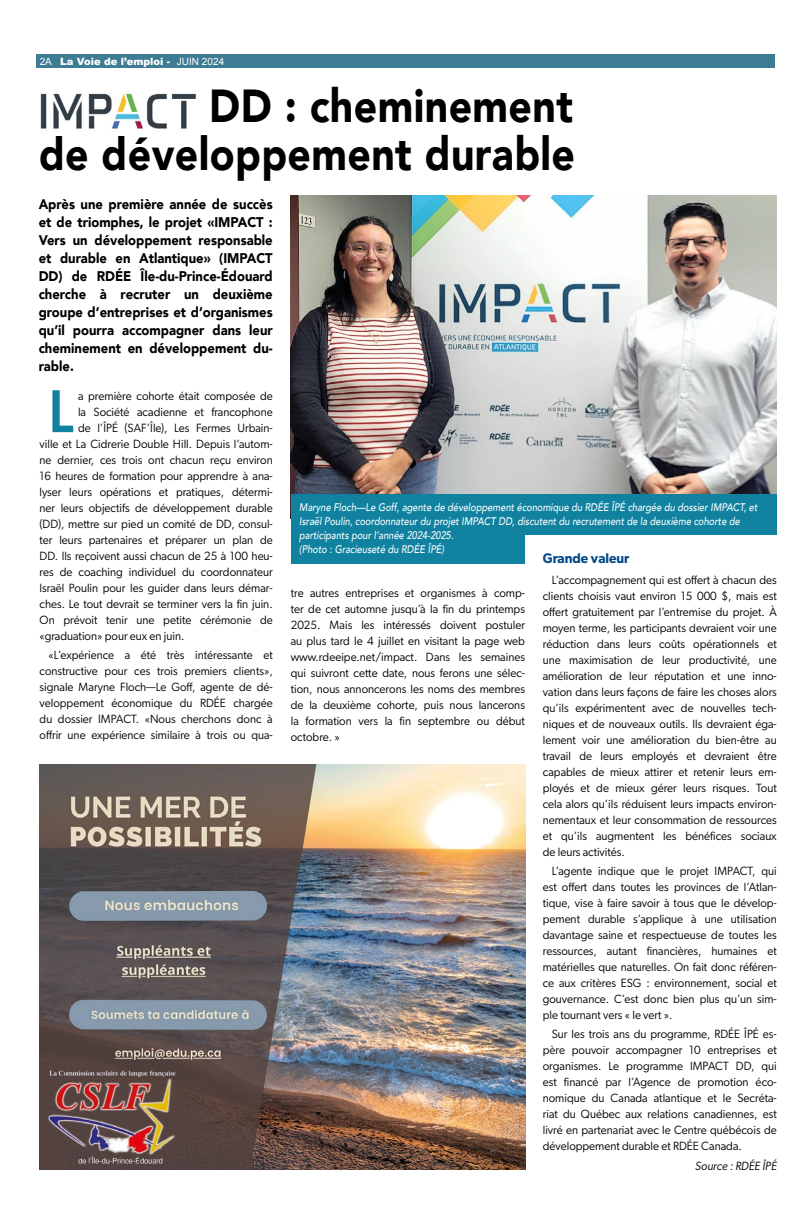
<style>
.page{position:relative;width:810px;height:1224px;background:#fff}
.page>*{position:absolute;margin:0;border:0;box-sizing:border-box;transform-origin:0 0}
.t1{font:500 60.7px "Gibson";color:#1082a0;scale:.92 1}
.t2{font:900 46.2px/48px "Avenir";letter-spacing:.01em;color:#000;scale:.89 1}
.t3{font:900 14px/18px "Avenir";color:#000;text-align:justify;scale:.93 1}
.t4{font:600 14px "Gibson";color:#004789;scale:.95 1}
.t5{font:12px/16px "Gibson";color:#000;text-align:justify;scale:.96 1}
.t6{font:italic 12px "Gibson";color:#000;scale:.96 1}
.t7{font:italic 500 11px/14px "Avenir";color:#fff;scale:.85 1}
.t8{font:900 10px "Arial";color:#fff}
.s1{font-weight:400}
</style>
<div class="page">
<div style="left:36px;top:54px;width:738px;height:14px;background:#3e7c94"></div>
<img style="left:291px;top:195px;width:486px;height:300px">
<img style="left:40px;top:765px;width:485px;height:405px">
<img style="left:40px;top:93px;width:157px;height:36px">
<div style="left:291px;top:495px;width:234px;height:69px;background:#1082a0"></div>
<div style="left:291px;top:495px;width:486px;height:40px;background:#1082a0"></div>
<p class="t8" style="left:40px;top:54px;width:186px"><span class="s1">2A</span> La Voie de l’emploi - <span class="s1">JUIN 2024</span></p>
<h2 class="t2" style="left:39px;top:81px;width:604px">IMPACT DD : cheminement de développement durable</h2>
<p class="t3" style="left:39px;top:195px;width:253px">Après une première année de succès et de triomphes, le projet «IMPACT :<br>Vers un développement responsable et durable en Atlantique» (IMPACT DD) de RDÉE Île-du-Prince-Édouard cherche à recruter un deuxième groupe d’entreprises et d’organismes qu’il pourra accompagner dans leur cheminement en développement du&shy;rable.</p>
<h1 class="t1" style="left:49px;top:375px;width:29px">L</h1>
<p class="t5" style="left:78px;top:388px;width:204px">a première cohorte était composée de</p>
<p class="t5" style="left:78px;top:404px;width:204px">la Société acadienne et francophone</p>
<p class="t5" style="left:78px;top:420px;width:204px">de l’ÎPÉ (SAF’Île), Les Fermes Urbain-</p>
<p class="t5" style="left:40px;top:436px;width:244px">ville et La Cidrerie Double Hill. Depuis l’autom-</p>
<p class="t5" style="left:40px;top:452px;width:244px">ne dernier, ces trois ont chacun reçu environ</p>
<p class="t5" style="left:40px;top:468px;width:244px">16 heures de formation pour apprendre à ana-</p>
<p class="t5" style="left:40px;top:484px;width:244px">lyser leurs opérations et pratiques, détermi-</p>
<p class="t5" style="left:40px;top:500px;width:244px">ner leurs objectifs de développement durable</p>
<p class="t5" style="left:40px;top:516px;width:244px">(DD), mettre sur pied un comité de DD, consul-</p>
<p class="t5" style="left:40px;top:532px;width:244px">ter leurs partenaires et préparer un plan de</p>
<p class="t5" style="left:40px;top:548px;width:244px">DD. Ils reçoivent aussi chacun de 25 à 100 heu-</p>
<p class="t5" style="left:40px;top:564px;width:244px">res de coaching individuel du coordonnateur</p>
<p class="t5" style="left:40px;top:580px;width:244px">Israël Poulin pour les guider dans leurs démar-</p>
<p class="t5" style="left:40px;top:596px;width:244px">ches. Le tout devrait se terminer vers la fin juin.</p>
<p class="t5" style="left:40px;top:612px;width:244px">On prévoit tenir une petite cérémonie de</p>
<p class="t5" style="left:40px;top:628px;width:153px">«graduation» pour eux en juin.</p>
<p class="t5" style="left:40px;top:647px;width:244px;text-indent:9px">«L’expérience a été très intéressante et constructive pour ces trois premiers clients», signale Maryne Floch—Le Goff, agente de dé&shy;veloppement économique du RDÉE chargée du dossier IMPACT. «Nous cherchons donc à offrir une expérience similaire à trois ou qua-</p>
<p class="t7" style="left:299px;top:500px;width:541px">Maryne Floch—Le Goff, agente de développement économique du RDÉE ÎPÉ chargée du dossier IMPACT, et Israël Poulin, coordonnateur du projet IMPACT DD, discutent du recrutement de la deuxième cohorte de participants pour l’année 2024-2025.<br>(Photo : Gracieuseté du RDÉE ÎPÉ)</p>
<p class="t4" style="left:543px;top:550px;width:93px">Grande valeur</p>
<p class="t5" style="left:543px;top:571px;width:245px;text-indent:9px">L’accompagnement qui est offert à chacun des clients choisis vaut environ 15 000 $, mais est offert gratuitement par l’entremise du projet. À moyen terme, les participants devraient voir une réduction dans leurs coûts opérationnels et une maximisation de leur productivité, une amélioration de leur réputation et une inno&shy;vation dans leurs façons de faire les choses alors qu’ils expérimentent avec de nouvelles tech&shy;niques et de nouveaux outils. Ils devraient éga&shy;lement voir une amélioration du bien-être au travail de leurs employés et devraient être capables de mieux attirer et retenir leurs em&shy;ployés et de mieux gérer leurs risques. Tout cela alors qu’ils réduisent leurs impacts environ&shy;nementaux et leur consommation de ressources et qu’ils augmentent les bénéfices sociaux de leurs activités.</p>
<p class="t5" style="left:543px;top:863px;width:245px;text-indent:9px">L’agente indique que le projet IMPACT, qui est offert dans toutes les provinces de l’Atlan&shy;tique, vise à faire savoir à tous que le dévelop&shy;pement durable s’applique à une utilisation davantage saine et respectueuse de toutes les ressources, autant financières, humaines et matérielles que naturelles. On fait donc référen&shy;ce aux critères ESG : environnement, social et gouvernance. C’est donc bien plus qu’un sim&shy;ple tournant vers « le vert ».</p>
<p class="t5" style="left:543px;top:1026px;width:245px;text-indent:9px">Sur les trois ans du programme, RDÉE ÎPÉ es&shy;père pouvoir accompagner 10 entreprises et organismes. Le programme IMPACT DD, qui est financé par l’Agence de promotion éco&shy;nomique du Canada atlantique et le Secréta&shy;riat du Québec aux relations canadiennes, est livré en partenariat avec le Centre québécois de développement durable et RDÉE Canada.</p>
<p class="t6" style="left:695px;top:1159px;width:86px">Source : RDÉE ÎPÉ</p>
<p class="t5" style="left:291px;top:584px;width:246px">tre autres entreprises et organismes à comp&shy;ter de cet automne jusqu’à la fin du printemps 2025. Mais les intéressés doivent postuler au plus tard le 4 juillet en visitant la page web www.rdeeipe.net/impact. Dans les semaines qui suivront cette date, nous ferons une sélec&shy;tion, nous annoncerons les noms des membres de la deuxième cohorte, puis nous lancerons la formation vers la fin septembre ou début octobre. »</p>
</div>
